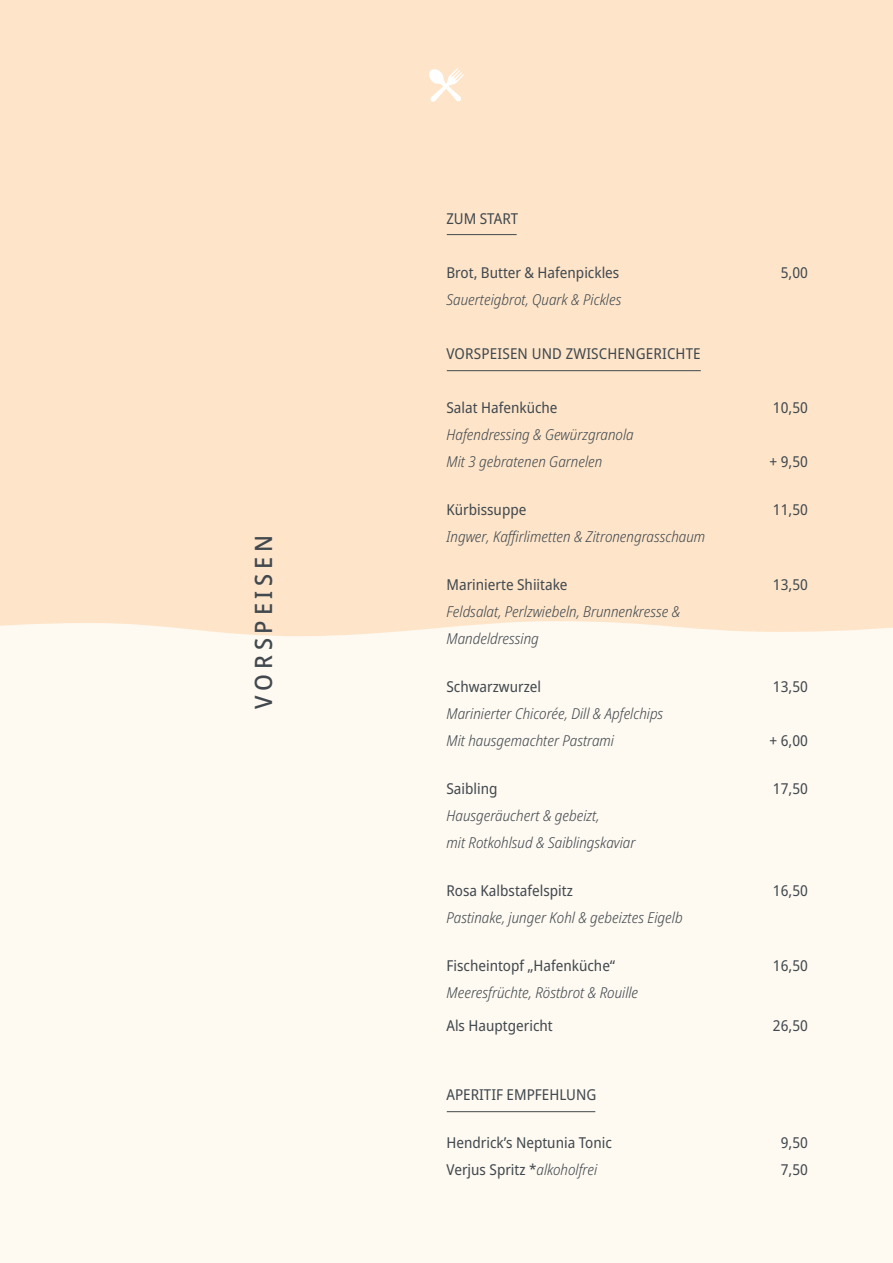
<style>
.page{position:relative;width:893px;height:1263px;background:#fef9f1}
.page>*{position:absolute;margin:0;border:0;box-sizing:border-box;transform-origin:0 0}
.t1{font:500 semi-condensed 24px "Noto Sans";letter-spacing:.2em;color:#41494e}
.t2{font:italic 300 semi-condensed 15px/27px "Noto Sans";color:#41494e}
.t3{font:semi-condensed 15px "Noto Sans";color:#41494e}
.s1{font-weight:300;font-style:italic}
</style>
<div class="page">
<div style="left:0;top:0;width:893px;height:636px;background:#fee5ca"></div>
<svg style="left:428px;top:68px;width:36px;height:34px"></svg>
<hr style="left:447px;top:234px;width:70px;height:1px;background:#41494e">
<hr style="left:447px;top:370px;width:254px;height:1px;background:#41494e">
<hr style="left:447px;top:1111px;width:148px;height:1px;background:#41494e">
<h1 class="t1" style="left:247px;top:709px;width:175px;rotate:-90deg">VORSPEISEN</h1>
<p class="t3" style="left:446px;top:208px;width:73px">ZUM START</p>
<p class="t3" style="left:446px;top:262px;width:174px">Brot, Butter &amp; Hafenpickles</p>
<p class="t3" style="left:781px;top:262px;width:29px">5,00</p>
<p class="t2" style="left:446px;top:287px;width:176px">Sauerteigbrot, Quark &amp; Pickles</p>
<p class="t3" style="left:446px;top:343px;width:256px">VORSPEISEN UND ZWISCHENGERICHTE</p>
<p class="t3" style="left:446px;top:397px;width:113px">Salat Hafenküche</p>
<p class="t3" style="left:773px;top:397px;width:36px">10,50</p>
<p class="t2" style="left:446px;top:422px;width:189px">Hafendressing &amp; Gewürzgranola<br>Mit 3 gebratenen Garnelen</p>
<p class="t3" style="left:769px;top:451px;width:40px">+ 9,50</p>
<p class="t3" style="left:446px;top:499px;width:81px">Kürbissuppe</p>
<p class="t3" style="left:773px;top:499px;width:36px">11,50</p>
<p class="t2" style="left:446px;top:524px;width:260px">Ingwer, Kaffirlimetten &amp; Zitronengrasschaum</p>
<p class="t3" style="left:446px;top:574px;width:123px">Marinierte Shiitake</p>
<p class="t3" style="left:773px;top:574px;width:36px">13,50</p>
<p class="t2" style="left:446px;top:599px;width:235px">Feldsalat, Perlzwiebeln, Brunnenkresse &amp;<br>Mandeldressing</p>
<p class="t3" style="left:446px;top:676px;width:96px">Schwarzwurzel</p>
<p class="t3" style="left:773px;top:676px;width:36px">13,50</p>
<p class="t2" style="left:446px;top:701px;width:218px">Marinierter Chicorée, Dill &amp; Apfelchips<br>Mit hausgemachter Pastrami</p>
<p class="t3" style="left:769px;top:730px;width:40px">+ 6,00</p>
<p class="t3" style="left:446px;top:778px;width:53px">Saibling</p>
<p class="t3" style="left:773px;top:778px;width:36px">17,50</p>
<p class="t2" style="left:446px;top:803px;width:191px">Hausgeräuchert &amp; gebeizt,<br>mit Rotkohlsud &amp; Saiblingskaviar</p>
<p class="t3" style="left:446px;top:880px;width:128px">Rosa Kalbstafelspitz</p>
<p class="t3" style="left:773px;top:880px;width:36px">16,50</p>
<p class="t2" style="left:446px;top:905px;width:238px">Pastinake, junger Kohl &amp; gebeiztes Eigelb</p>
<p class="t3" style="left:446px;top:955px;width:170px">Fischeintopf „Hafenküche“</p>
<p class="t3" style="left:773px;top:955px;width:36px">16,50</p>
<p class="t2" style="left:446px;top:980px;width:193px">Meeresfrüchte, Röstbrot &amp; Rouille</p>
<p class="t3" style="left:446px;top:1015px;width:108px">Als Hauptgericht</p>
<p class="t3" style="left:773px;top:1015px;width:36px">26,50</p>
<p class="t3" style="left:446px;top:1084px;width:151px">APERITIF EMPFEHLUNG</p>
<p class="t3" style="left:446px;top:1132px;width:167px">Hendrick’s Neptunia Tonic</p>
<p class="t3" style="left:781px;top:1132px;width:29px">9,50</p>
<p class="t3" style="left:446px;top:1159px;width:152px">Verjus Spritz *<span class="s1">alkoholfrei</span></p>
<p class="t3" style="left:781px;top:1159px;width:29px">7,50</p>
</div>
